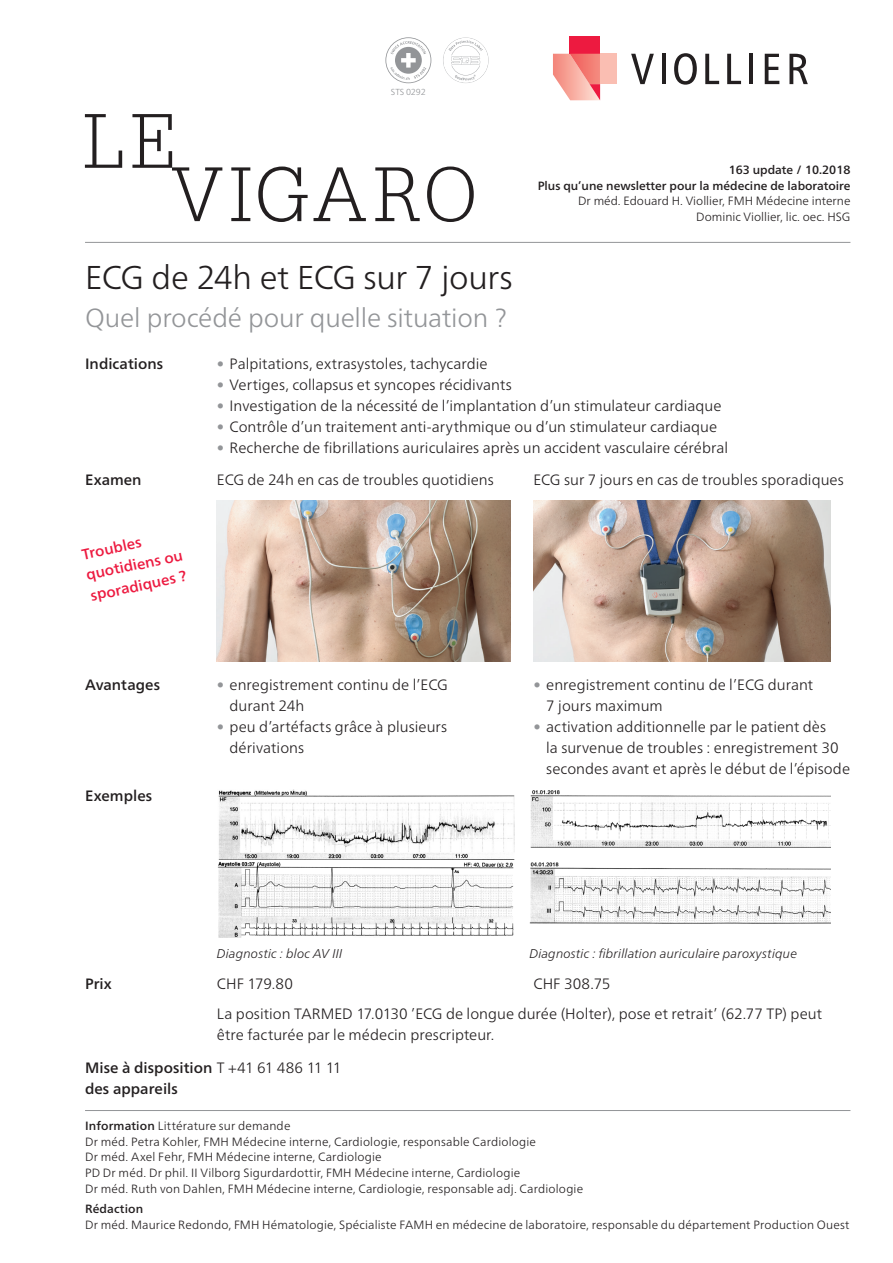
<style>
.page{position:relative;width:893px;height:1263px;background:#fff}
.page>*{position:absolute;margin:0;border:0;box-sizing:border-box;transform-origin:0 0}
.t1{font:300 75px "Glypha LT Pro";letter-spacing:.065em;color:#231f20}
.t2{font:300 33px "Frutiger Neue LTW1 G";letter-spacing:-.015em;color:#231f20}
.t3{font:300 26.25px "Frutiger Neue LTW1 G";letter-spacing:-.01em;color:#939598}
.t4{font:300 15px/21px "Frutiger Neue LTW1 G";color:#231f20}
.t5{font:500 15px "Frutiger Neue LTW1 G";letter-spacing:.005em;color:#231f20}
.t6{font:500 15px/21px "Frutiger Neue LTW1 G";color:#ed1a40}
.t7{font:italic 300 12.75px "Frutiger Neue LTW1 G";letter-spacing:.01em;color:#231f20}
.t8{font:300 12px/15.8px "Frutiger Neue LTW1 G";letter-spacing:.01em;color:#231f20}
.t9{font:500 12px "Frutiger Neue LTW1 G";color:#231f20}
.t10{font:300 8.7px "Frutiger Neue LTW1 G";color:#939598}
.s1{color:#939598}
.s2{font-weight:500}
</style>
<div class="page">
<hr style="left:85px;top:1110px;width:765px;height:1px;background:#939598">
<img style="left:217px;top:500px;width:294px;height:162px">
<img style="left:533px;top:500px;width:297px;height:162px">
<img style="left:218px;top:861px;width:296px;height:76px">
<img style="left:218px;top:789px;width:296px;height:71px">
<img style="left:530px;top:862px;width:300px;height:61px">
<img style="left:530px;top:790px;width:300px;height:58px">
<svg style="left:631px;top:54px;width:23px;height:30px"></svg>
<hr style="left:662px;top:54px;width:4px;height:30px;background:#231f20">
<svg style="left:674px;top:53px;width:23px;height:32px"></svg>
<svg style="left:705px;top:54px;width:14px;height:30px"></svg>
<svg style="left:727px;top:54px;width:14px;height:30px"></svg>
<hr style="left:749px;top:54px;width:4px;height:30px;background:#231f20">
<svg style="left:765px;top:54px;width:14px;height:30px"></svg>
<svg style="left:789px;top:54px;width:19px;height:30px"></svg>
<div style="left:570px;top:37px;width:30px;height:17px;background:#ed1a40"></div>
<svg style="left:553px;top:54px;width:47px;height:46px;background:#f6a098"></svg>
<div style="left:600px;top:54px;width:17px;height:30px;background:#fabeb2"></div>
<svg style="left:385px;top:37px;width:46px;height:46px"></svg>
<svg style="left:443px;top:37px;width:46px;height:46px"></svg>
<hr style="left:85px;top:242px;width:765px;height:1px;background:#939598">
<p class="t10" style="left:391px;top:87px;width:37px">STS 0292</p>
<h1 class="t1" style="left:83px;top:99px;width:95px">LE</h1>
<h1 class="t1" style="left:172px;top:152px;width:307px">VIGARO</h1>
<p class="t9" style="left:729px;top:163px;width:123px">163 update / 10.2018</p>
<p class="t9" style="left:538px;top:178px;width:314px">Plus qu’une newsletter pour la médecine de laboratoire</p>
<p class="t8" style="left:578px;top:193px;width:274px;text-align:right">Dr méd. Edouard H. Viollier, FMH Médecine interne<br>Dominic Viollier, lic. oec. HSG</p>
<h2 class="t2" style="left:85px;top:257px;width:429px">ECG de 24h et ECG sur 7 jours</h2>
<h3 class="t3" style="left:85px;top:302px;width:423px">Quel procédé pour quelle situation ?</h3>
<p class="t5" style="left:85px;top:355px;width:80px">Indications</p>
<p class="t4" style="left:217px;top:353px;width:272px"><span class="s1">•</span> Palpitations, extrasystoles, tachycardie</p>
<p class="t4" style="left:217px;top:374px;width:296px"><span class="s1">•</span> Vertiges, collapsus et syncopes récidivants</p>
<p class="t4" style="left:217px;top:395px;width:506px"><span class="s1">•</span> Investigation de la nécessité de l’implantation d’un stimulateur cardiaque</p>
<p class="t4" style="left:217px;top:416px;width:502px"><span class="s1">•</span> Contrôle d’un traitement anti-arythmique ou d’un stimulateur cardiaque</p>
<p class="t4" style="left:217px;top:437px;width:513px"><span class="s1">•</span> Recherche de fibrillations auriculaires après un accident vasculaire cérébral</p>
<p class="t5" style="left:85px;top:471px;width:58px">Examen</p>
<p class="t4" style="left:217px;top:469px;width:278px">ECG de 24h en cas de troubles quotidiens</p>
<p class="t4" style="left:533px;top:469px;width:312px">ECG sur 7 jours en cas de troubles sporadiques</p>
<p class="t6" style="left:80px;top:544px;width:100px;rotate:-12deg">Troubles quotidiens ou sporadiques ?</p>
<p class="t5" style="left:85px;top:676px;width:77px">Avantages</p>
<p class="t4" style="left:230px;top:674px;width:220px;text-indent:-13px"><span class="s1">•</span> enregistrement continu de l’ECG durant 24h</p>
<p class="t4" style="left:230px;top:716px;width:219px;text-indent:-13px"><span class="s1">•</span> peu d’artéfacts grâce à plusieurs dérivations</p>
<p class="t5" style="left:85px;top:786px;width:69px">Exemples</p>
<p class="t4" style="left:546px;top:674px;width:269px;text-indent:-13px"><span class="s1">•</span> enregistrement continu de l’ECG durant<br>7 jours maximum</p>
<p class="t4" style="left:546px;top:716px;width:305px;text-indent:-13px"><span class="s1">•</span> activation additionnelle par le patient dès<br>la survenue de troubles : enregistrement 30 secondes avant et après le début de l’épisode</p>
<p class="t7" style="left:217px;top:946px;width:127px">Diagnostic : bloc AV III</p>
<p class="t7" style="left:529px;top:946px;width:269px">Diagnostic : fibrillation auriculaire paroxystique</p>
<p class="t5" style="left:85px;top:975px;width:28px">Prix</p>
<p class="t4" style="left:217px;top:973px;width:78px">CHF 179.80</p>
<p class="t4" style="left:217px;top:968px;width:607px;line-height:30.6px;text-indent:317px">CHF 308.75<br>La position TARMED 17.0130 ’ECG de longue durée (Holter), pose et retrait’ (62.77 TP) peut</p>
<p class="t4" style="left:85px;top:1019px;width:411px;line-height:32.7px;text-indent:132px">être facturée par le médecin prescripteur.<br><span class="s2">Mise à disposition</span> T +41 61 486 11 11</p>
<p class="t5" style="left:85px;top:1080px;width:94px">des appareils</p>
<p class="t8" style="left:85px;top:1118px;width:500px"><span class="s2">Information</span> Littérature sur demande<br>Dr méd. Petra Kohler, FMH Médecine interne, Cardiologie, responsable Cardiologie<br>Dr méd. Axel Fehr, FMH Médecine interne, Cardiologie<br>PD Dr méd. Dr phil. II Vilborg Sigurdardottir, FMH Médecine interne, Cardiologie<br>Dr méd. Ruth von Dahlen, FMH Médecine interne, Cardiologie, responsable adj. Cardiologie</p>
<p class="t9" style="left:85px;top:1202px;width:60px">Rédaction</p>
<p class="t8" style="left:85px;top:1217px;width:766px">Dr méd. Maurice Redondo, FMH Hématologie, Spécialiste FAMH en médecine de laboratoire, responsable du département Production Ouest</p>
</div>
